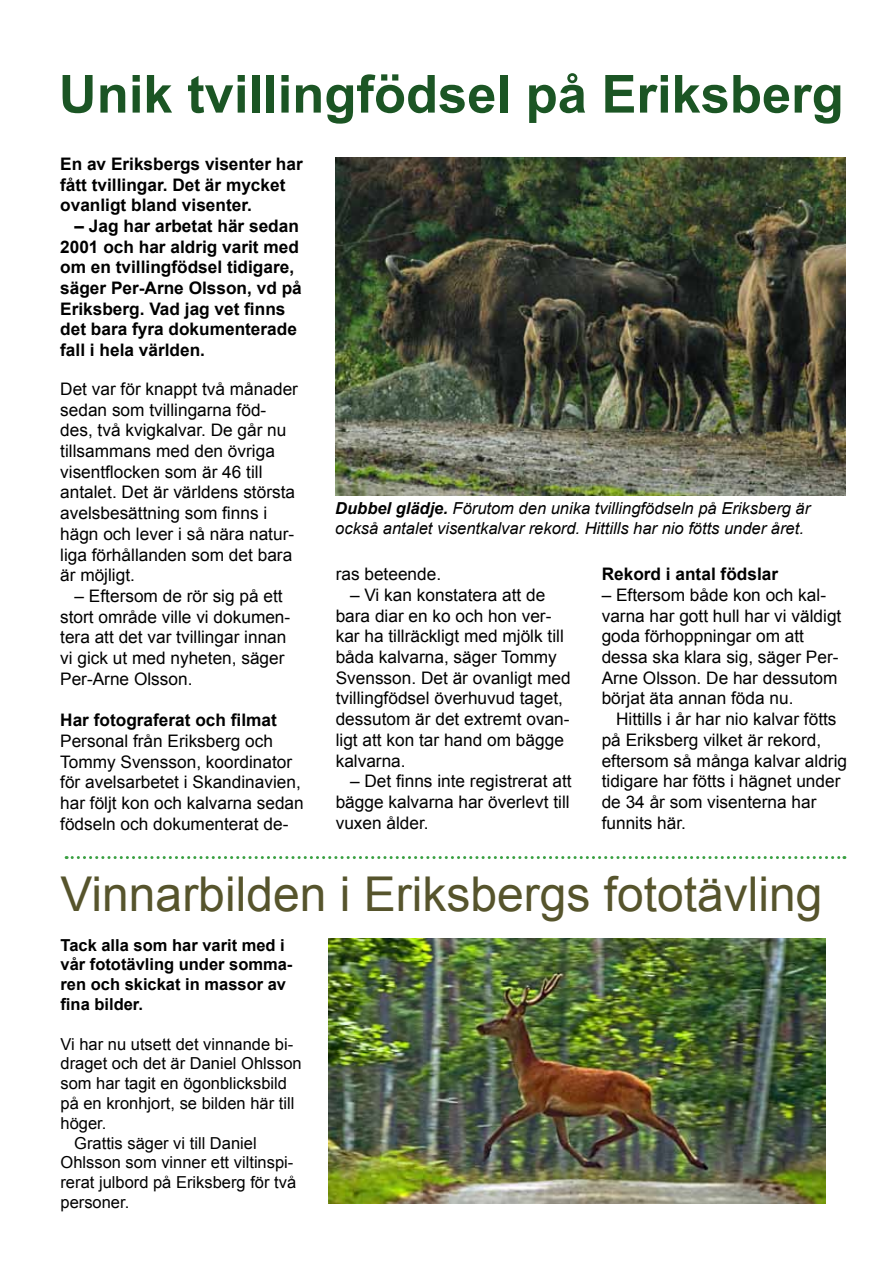
<style>
.page{position:relative;width:893px;height:1263px;background:#fff}
.page>*{position:absolute;margin:0;border:0;box-sizing:border-box;transform-origin:0 0}
.t1{font:700 52.5px "Arial";color:#1b5524}
.t2{font:48px "Arial";color:#56542c}
.t3{font:17.25px/20.7px "Arial";color:#000}
.t4{font:700 17.25px/20.7px "Arial";color:#000}
.t5{font:16.5px "Arial";color:#000}
.t6{font:italic 16.5px/19.8px "Arial";color:#000}
.t7{font:700 16.5px/19.8px "Arial";color:#000}
.s1{font-weight:700}
</style>
<div class="page">
<svg style="left:66px;top:856px;width:779px;height:3px"></svg>
<img style="left:328px;top:938px;width:497px;height:265px">
<img style="left:336px;top:157px;width:509px;height:338px">
<h1 class="t1" style="left:59px;top:59px;width:786px">Unik tvillingfödsel på Eriksberg</h1>
<p class="t4" style="left:60px;top:154px;width:244px">En av Eriksbergs visenter har fått tvillingar. Det är mycket ovanligt bland visenter.</p>
<p class="t4" style="left:60px;top:216px;width:243px;text-indent:14px">– Jag har arbetat här sedan<br>2001 och har aldrig varit med om en tvillingfödsel tidigare, säger Per-Arne Olsson, vd på<br>Eriksberg. Vad jag vet finns det bara fyra dokumenterade fall i hela världen.</p>
<p class="t3" style="left:60px;top:379px;width:239px">Det var för knappt två månader sedan som tvillingarna föd&shy;des, två kvigkalvar. De går nu tillsammans med den övriga visentflocken som är 46 till antalet. Det är världens största avelsbesättning som finns i hägn och lever i så nära natur&shy;liga förhållanden som det bara är möjligt.</p>
<p class="t3" style="left:60px;top:586px;width:232px;text-indent:14px">– Eftersom de rör sig på ett stort område ville vi dokumen&shy;tera att det var tvillingar innan vi gick ut med nyheten, säger<br>Per-Arne Olsson.</p>
<p class="t4" style="left:60px;top:710px;width:218px">Har fotograferat och filmat</p>
<p class="t3" style="left:60px;top:731px;width:245px">Personal från Eriksberg och<br>Tommy Svensson, koordinator för avelsarbetet i Skandinavien, har följt kon och kalvarna sedan födseln och dokumenterat de-</p>
<p class="t6" style="left:335px;top:498px;width:476px"><span class="s1">Dubbel glädje.</span> Förutom den unika tvillingfödseln på Eriksberg är också antalet visentkalvar rekord. Hittills har nio fötts under året.</p>
<p class="t4" style="left:602px;top:564px;width:178px">Rekord i antal födslar</p>
<p class="t3" style="left:602px;top:585px;width:241px">– Eftersom både kon och kal&shy;varna har gott hull har vi väldigt goda förhoppningar om att dessa ska klara sig, säger Per-<br>Arne Olsson. De har dessutom börjat äta annan föda nu.</p>
<p class="t3" style="left:602px;top:709px;width:247px;text-indent:14px">Hittills i år har nio kalvar fötts på Eriksberg vilket är rekord, eftersom så många kalvar aldrig tidigare har fötts i hägnet under de 34 år som visenterna har funnits här.</p>
<p class="t3" style="left:336px;top:564px;width:107px">ras beteende.</p>
<p class="t3" style="left:336px;top:585px;width:236px;text-indent:14px">– Vi kan konstatera att de bara diar en ko och hon ver&shy;kar ha tillräckligt med mjölk till båda kalvarna, säger Tommy<br>Svensson. Det är ovanligt med tvillingfödsel överhuvud taget, dessutom är det extremt ovan&shy;ligt att kon tar hand om bägge kalvarna.</p>
<p class="t3" style="left:336px;top:771px;width:237px;text-align:justify;text-indent:14px">– Det finns inte registrerat att bägge kalvarna har överlevt till vuxen ålder.</p>
<h2 class="t2" style="left:60px;top:863px;width:764px">Vinnarbilden i Eriksbergs fototävling</h2>
<p class="t7" style="left:60px;top:935px;width:233px">Tack alla som har varit med i vår fototävling under somma&shy;ren och skickat in massor av fina bilder.</p>
<p class="t5" style="left:60px;top:1033px;width:234px">Vi har nu utsett det vinnande bi-</p>
<p class="t5" style="left:60px;top:1053px;width:243px">draget och det är Daniel Ohlsson</p>
<p class="t5" style="left:60px;top:1072px;width:228px">som har tagit en ögonblicksbild</p>
<p class="t5" style="left:60px;top:1092px;width:235px">på en kronhjort, se bilden här till</p>
<p class="t5" style="left:60px;top:1112px;width:47px">höger.</p>
<p class="t5" style="left:74px;top:1132px;width:184px">Grattis säger vi till Daniel</p>
<p class="t5" style="left:60px;top:1152px;width:234px">Ohlsson som vinner ett viltinspi-</p>
<p class="t5" style="left:60px;top:1171px;width:237px">rerat julbord på Eriksberg för två</p>
<p class="t5" style="left:60px;top:1191px;width:70px">personer.</p>
</div>
